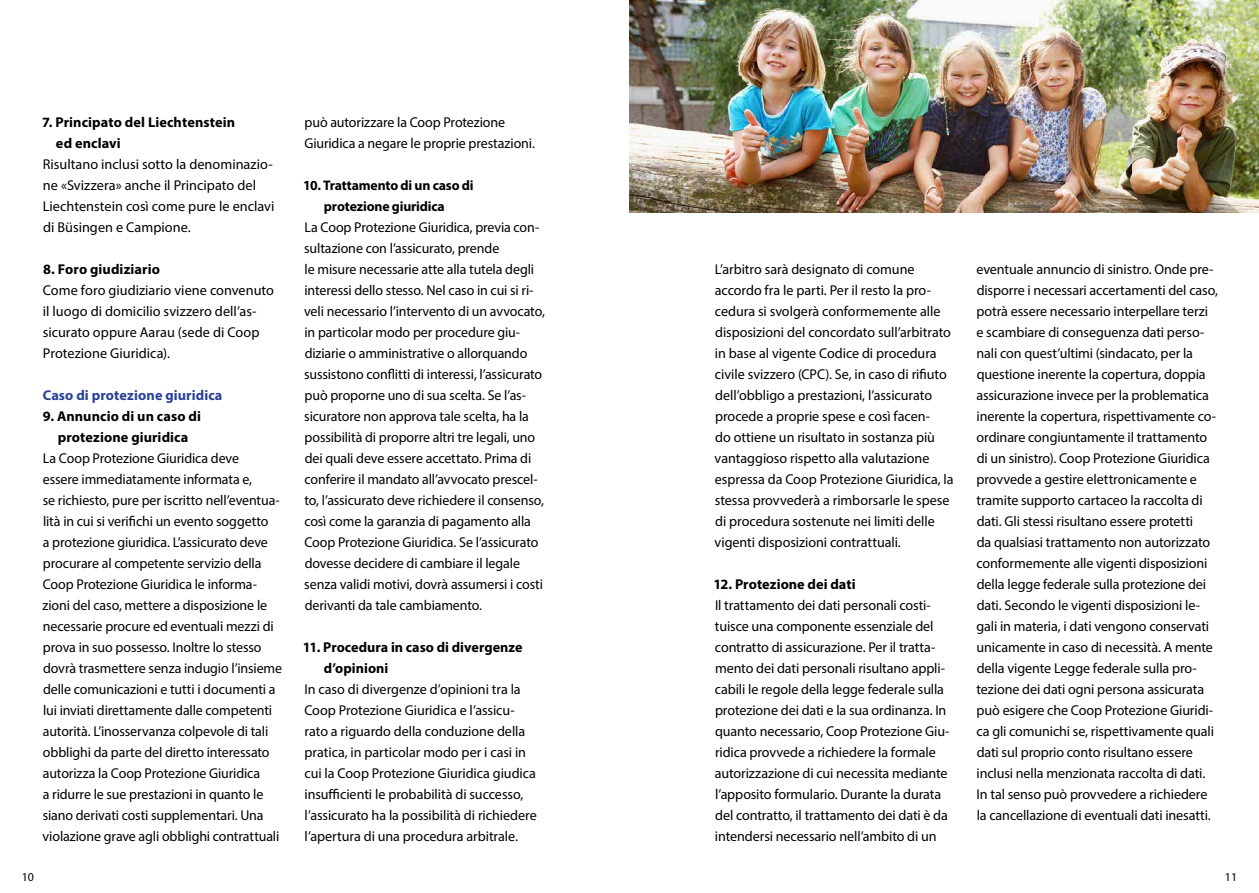
<style>
.page{position:relative;width:1259px;height:893px;background:#fff}
.page>*{position:absolute;margin:0;border:0;box-sizing:border-box;transform-origin:0 0}
.t1{font:14.25px/21px "Myriad Pro";letter-spacing:-.005em;color:#000001}
.t2{font:700 14.25px/21px "Myriad Pro";letter-spacing:.005em;color:#000001}
.t3{font:700 14.25px "Myriad Pro";letter-spacing:.01em;color:#284196}
.t4{font:700 13.8px/21px "Myriad Pro";letter-spacing:-.01em;color:#000001;text-align:center}
.t5{font:12px "Myriad Pro";color:#000001}
</style>
<div class="page">
<img style="left:629px;top:0;width:630px;height:213px">
<p class="t2" style="left:56px;top:112px;width:181px;text-indent:-14px">7. Principato del Liechtenstein ed enclavi</p>
<p class="t1" style="left:43px;top:154px;width:233px">Risultano inclusi sotto la denominazio&shy;ne «Svizzera» anche il Principato del Liechtenstein così come pure le enclavi di Büsingen e Campione.</p>
<p class="t2" style="left:43px;top:259px;width:118px">8. Foro giudiziario</p>
<p class="t1" style="left:43px;top:280px;width:233px">Come foro giudiziario viene convenuto il luogo di domicilio svizzero dell’as&shy;sicurato oppure Aarau (sede di Coop Protezione Giuridica).</p>
<p class="t3" style="left:43px;top:386px;width:181px">Caso di protezione giuridica</p>
<p class="t2" style="left:43px;top:406px;width:160px;text-align:center">9. Annuncio di un caso di protezione giuridica</p>
<p class="t1" style="left:43px;top:448px;width:241px">La Coop Protezione Giuridica deve<br>essere immediatamente informata e,<br>se richiesto, pure per iscritto nell’eventua&shy;lità in cui si verifichi un evento soggetto<br>a protezione giuridica. L’assicurato deve procurare al competente servizio della Coop Protezione Giuridica le informa&shy;zioni del caso, mettere a disposizione le necessarie procure ed eventuali mezzi di prova in suo possesso. Inoltre lo stesso dovrà trasmettere senza indugio l’insieme delle comunicazioni e tutti i documenti a lui inviati direttamente dalle competenti autorità. L’inosservanza colpevole di tali obblighi da parte del diretto interessato autorizza la Coop Protezione Giuridica<br>a ridurre le sue prestazioni in quanto le siano derivati costi supplementari. Una violazione grave agli obblighi contrattuali</p>
<p class="t1" style="left:304px;top:112px;width:232px">può autorizzare la Coop Protezione<br>Giuridica a negare le proprie prestazioni.</p>
<p class="t4" style="left:303px;top:175px;width:172px">10. Trattamento di un caso di protezione giuridica</p>
<p class="t1" style="left:304px;top:217px;width:242px">La Coop Protezione Giuridica, previa con&shy;sultazione con l’assicurato, prende<br>le misure necessarie atte alla tutela degli interessi dello stesso. Nel caso in cui si ri&shy;veli necessario l’intervento di un avvocato, in particolar modo per procedure giu&shy;diziarie o amministrative o allorquando sussistono conflitti di interessi, l’assicurato può proporne uno di sua scelta. Se l’as&shy;sicuratore non approva tale scelta, ha la possibilità di proporre altri tre legali, uno dei quali deve essere accettato. Prima di conferire il mandato all’avvocato prescel&shy;to, l’assicurato deve richiedere il consenso, così come la garanzia di pagamento alla Coop Protezione Giuridica. Se l’assicurato dovesse decidere di cambiare il legale senza validi motivi, dovrà assumersi i costi derivanti da tale cambiamento.</p>
<p class="t2" style="left:324px;top:637px;width:200px;text-indent:-21px">11. Procedura in caso di divergenze d’opinioni</p>
<p class="t1" style="left:304px;top:679px;width:234px">In caso di divergenze d’opinioni tra la Coop Protezione Giuridica e l’assicu&shy;rato a riguardo della conduzione della pratica, in particolar modo per i casi in cui la Coop Protezione Giuridica giudica insufficienti le probabilità di successo, l’assicurato ha la possibilità di richiedere l’apertura di una procedura arbitrale.</p>
<p class="t1" style="left:714px;top:259px;width:241px">L’arbitro sarà designato di comune accordo fra le parti. Per il resto la pro&shy;cedura si svolgerà conformemente alle disposizioni del concordato sull’arbitrato in base al vigente Codice di procedura civile svizzero (CPC). Se, in caso di rifiuto dell’obbligo a prestazioni, l’assicurato procede a proprie spese e così facen-<br>do ottiene un risultato in sostanza più vantaggioso rispetto alla valutazione espressa da Coop Protezione Giuridica, la stessa provvederà a rimborsarle le spese di procedura sostenute nei limiti delle vigenti disposizioni contrattuali.</p>
<p class="t2" style="left:713px;top:574px;width:144px">12. Protezione dei dati</p>
<p class="t1" style="left:715px;top:595px;width:235px">Il trattamento dei dati personali costi&shy;tuisce una componente essenziale del contratto di assicurazione. Per il tratta&shy;mento dei dati personali risultano appli&shy;cabili le regole della legge federale sulla protezione dei dati e la sua ordinanza. In quanto necessario, Coop Protezione Giu&shy;ridica provvede a richiedere la formale autorizzazione di cui necessita mediante l’apposito formulario. Durante la durata del contratto, il trattamento dei dati è da intendersi necessario nell’ambito di un</p>
<p class="t1" style="left:976px;top:259px;width:243px">eventuale annuncio di sinistro. Onde pre&shy;disporre i necessari accertamenti del caso, potrà essere necessario interpellare terzi e scambiare di conseguenza dati perso&shy;nali con quest’ultimi (sindacato, per la questione inerente la copertura, doppia assicurazione invece per la problematica inerente la copertura, rispettivamente co&shy;ordinare congiuntamente il trattamento di un sinistro). Coop Protezione Giuridica provvede a gestire elettronicamente e tramite supporto cartaceo la raccolta di dati. Gli stessi risultano essere protetti<br>da qualsiasi trattamento non autorizzato conformemente alle vigenti disposizioni della legge federale sulla protezione dei dati. Secondo le vigenti disposizioni le&shy;gali in materia, i dati vengono conservati unicamente in caso di necessità. A mente della vigente Legge federale sulla pro&shy;tezione dei dati ogni persona assicurata può esigere che Coop Protezione Giuridi&shy;ca gli comunichi se, rispettivamente quali dati sul proprio conto risultano essere inclusi nella menzionata raccolta di dati.<br>In tal senso può provvedere a richiedere la cancellazione di eventuali dati inesatti.</p>
<p class="t5" style="left:22px;top:869px;width:14px">10</p>
<p class="t5" style="left:1225px;top:869px;width:14px">11</p>
</div>
